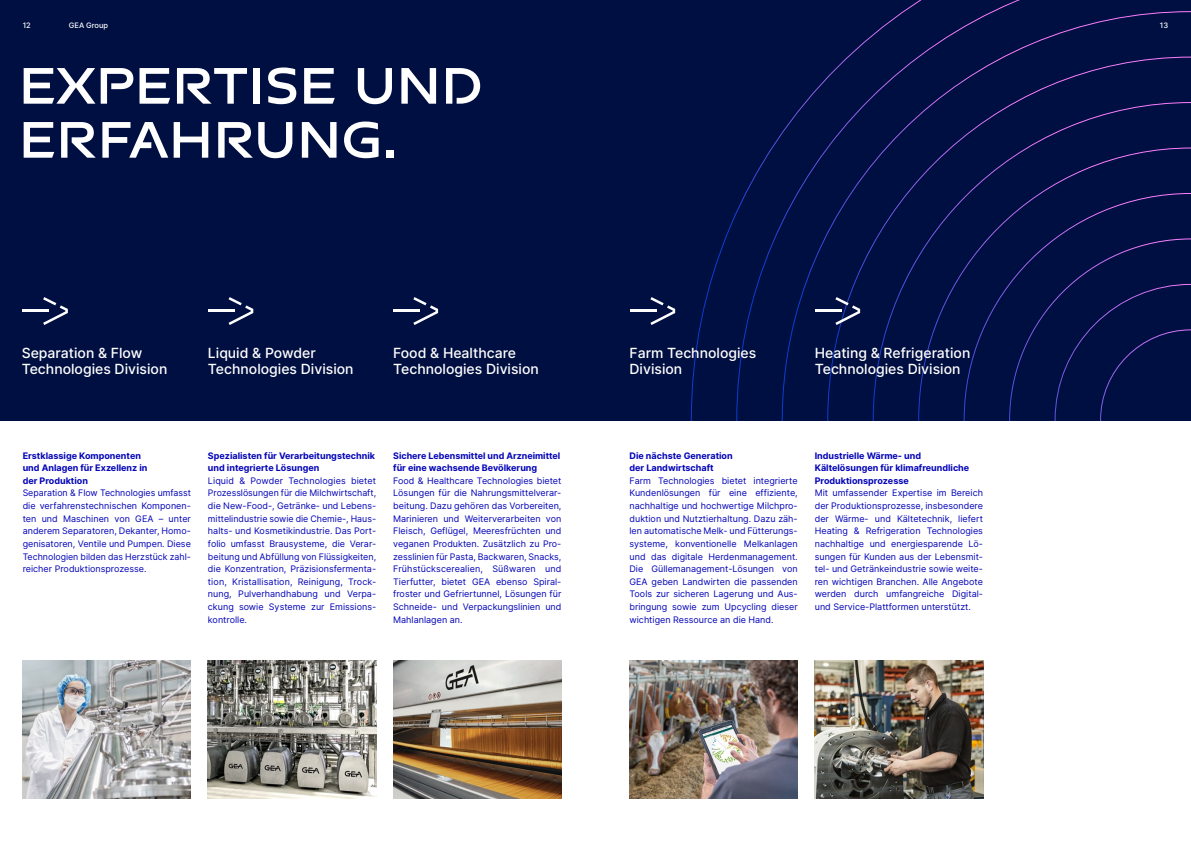
<style>
.page{position:relative;width:1191px;height:842px;background:#fff}
.page>*{position:absolute;margin:0;border:0;box-sizing:border-box;transform-origin:0 0}
.t1{font:700 54px/54px "GEA Sans";color:#fff}
.t2{font:500 14px/16.1px "Inter";color:#fff}
.t3{font:9px/12.6px "Inter";color:#0303b8;text-align:justify}
.t4{font:700 9px/12.6px "Inter";color:#0303b8}
.t5{font:500 7.5px "Inter";color:#fff}
</style>
<div class="page">
<div style="left:0;top:0;width:1191px;height:421px;background:#000f41"></div>
<svg style="left:691px;top:0;width:500px;height:421px"></svg>
<img style="left:23px;top:660px;width:168px;height:139px">
<img style="left:208px;top:660px;width:168px;height:139px">
<img style="left:393px;top:660px;width:168px;height:139px">
<img style="left:629px;top:660px;width:168px;height:139px">
<img style="left:814px;top:660px;width:169px;height:139px">
<svg style="left:43px;top:297px;width:25px;height:28px"></svg>
<hr style="left:23px;top:310px;width:26px;height:2px;background:#fff">
<svg style="left:228px;top:297px;width:25px;height:28px"></svg>
<hr style="left:208px;top:310px;width:26px;height:2px;background:#fff">
<svg style="left:413px;top:297px;width:25px;height:28px"></svg>
<hr style="left:393px;top:310px;width:26px;height:2px;background:#fff">
<svg style="left:650px;top:297px;width:25px;height:28px"></svg>
<hr style="left:630px;top:310px;width:26px;height:2px;background:#fff">
<svg style="left:835px;top:297px;width:25px;height:28px"></svg>
<hr style="left:815px;top:310px;width:26px;height:2px;background:#fff">
<p class="t5" style="left:23px;top:20px;width:10px">12</p>
<p class="t5" style="left:69px;top:20px;width:41px">GEA Group</p>
<p class="t5" style="left:1159px;top:20px;width:10px">13</p>
<h1 class="t1" style="left:19px;top:57px;width:465px">EXPERTISE UND<br>ERFAHRUNG.</h1>
<h2 class="t2" style="left:22px;top:344px;width:147px">Separation &amp; Flow<br>Technologies Division</h2>
<h2 class="t2" style="left:208px;top:344px;width:147px">Liquid &amp; Powder<br>Technologies Division</h2>
<h2 class="t2" style="left:393px;top:344px;width:147px">Food &amp; Healthcare<br>Technologies Division</h2>
<h2 class="t2" style="left:629px;top:344px;width:128px">Farm Technologies<br>Division</h2>
<h2 class="t2" style="left:814px;top:344px;width:157px">Heating &amp; Refrigeration<br>Technologies Division</h2>
<p class="t4" style="left:23px;top:449px;width:126px">Erstklassige Komponenten und Anlagen für Exzellenz in der Produktion</p>
<p class="t3" style="left:23px;top:487px;width:170px">Separation &amp; Flow Technologies umfasst die verfahrenstechnischen Komponen&shy;ten und Maschinen von GEA – unter anderem Separatoren, Dekanter, Homo&shy;genisatoren, Ventile und Pumpen. Diese Technologien bilden das Herzstück zahl&shy;reicher Produktionsprozesse.</p>
<p class="t4" style="left:208px;top:449px;width:169px">Spezialisten für Verarbeitungstechnik und integrierte Lösungen</p>
<p class="t3" style="left:208px;top:474px;width:170px">Liquid &amp; Powder Technologies bietet Prozesslösungen für die Milchwirtschaft, die New-Food-, Getränke- und Lebens&shy;mittelindustrie sowie die Chemie-, Haus&shy;halts- und Kosmetikindustrie. Das Port&shy;folio umfasst Brausysteme, die Verar&shy;beitung und Abfüllung von Flüssigkeiten, die Konzentration, Präzisionsfermenta&shy;tion, Kristallisation, Reinigung, Trock&shy;nung, Pulverhandhabung und Verpa&shy;ckung sowie Systeme zur Emissions&shy;kontrolle.</p>
<p class="t4" style="left:393px;top:449px;width:169px">Sichere Lebensmittel und Arzneimittel für eine wachsende Bevölkerung</p>
<p class="t3" style="left:393px;top:474px;width:170px">Food &amp; Healthcare Technologies bietet Lösungen für die Nahrungsmittelverar&shy;beitung. Dazu gehören das Vorbereiten, Marinieren und Weiterverarbeiten von Fleisch, Geflügel, Meeresfrüchten und veganen Produkten. Zusätzlich zu Pro&shy;zesslinien für Pasta, Backwaren, Snacks, Frühstückscerealien, Süßwaren und Tierfutter, bietet GEA ebenso Spiral&shy;froster und Gefriertunnel, Lösungen für Schneide- und Verpackungslinien und Mahlanlagen an.</p>
<p class="t4" style="left:629px;top:449px;width:105px">Die nächste Generation der Landwirtschaft</p>
<p class="t3" style="left:629px;top:474px;width:170px">Farm Technologies bietet integrierte Kundenlösungen für eine effiziente, nachhaltige und hochwertige Milchpro&shy;duktion und Nutztierhaltung. Dazu zäh&shy;len automatische Melk- und Fütterungs&shy;systeme, konventionelle Melkanlagen und das digitale Herdenmanagement.<br>Die Güllemanagement-Lösungen von GEA geben Landwirten die passenden Tools zur sicheren Lagerung und Aus&shy;bringung sowie zum Upcycling dieser wichtigen Ressource an die Hand.</p>
<p class="t4" style="left:814px;top:449px;width:156px">Industrielle Wärme- und<br>Kältelösungen für klimafreundliche<br>Produktionsprozesse</p>
<p class="t3" style="left:814px;top:487px;width:170px;text-align:left">Mit umfassender Expertise im Bereich der Produktionsprozesse, insbesondere der Wärme- und Kältetechnik, liefert Heating &amp; Refrigeration Technologies nachhaltige und energiesparende Lö&shy;sungen für Kunden aus der Lebensmit&shy;tel- und Getränkeindustrie sowie weite&shy;ren wichtigen Branchen. Alle Angebote werden durch umfangreiche Digital&shy;und Service-Plattformen unterstützt.</p>
</div>
